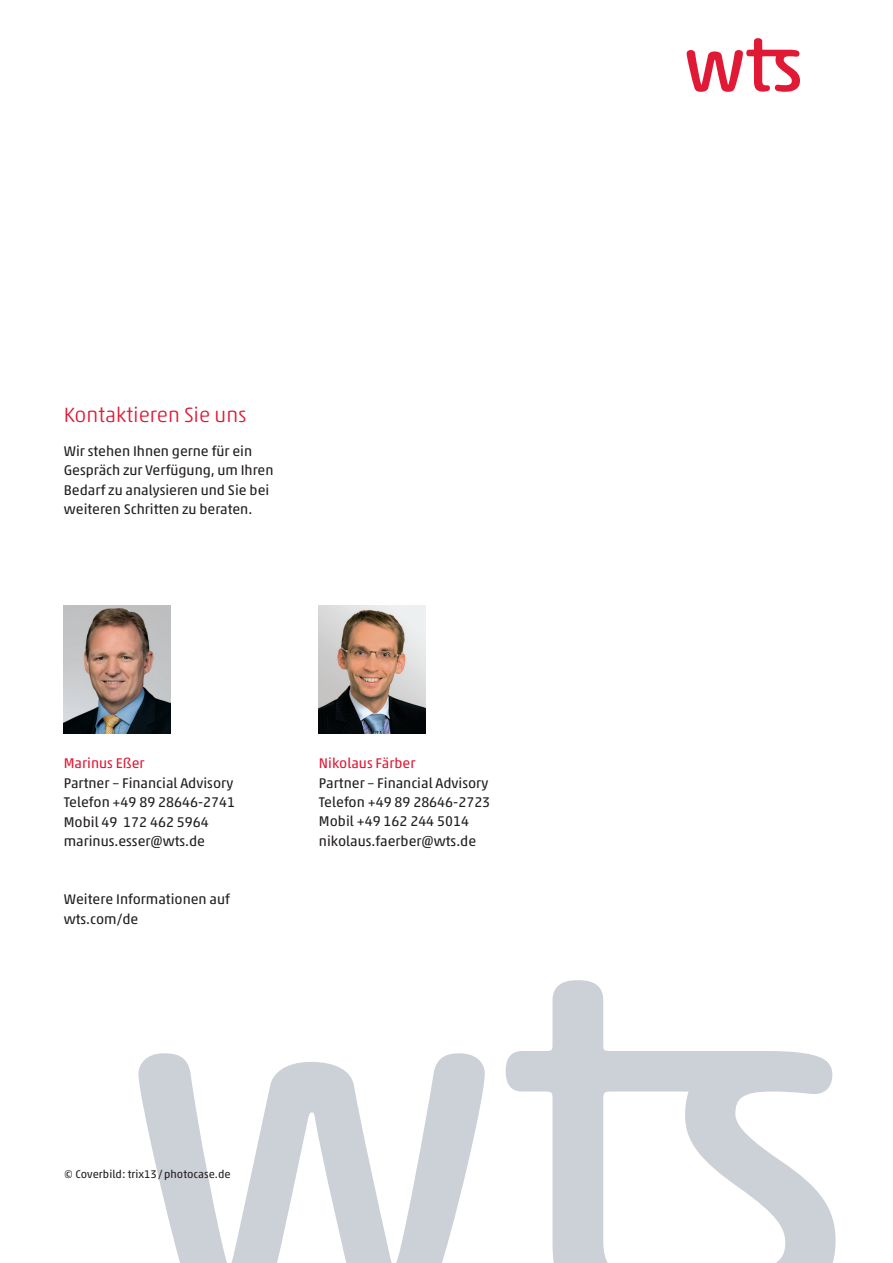
<style>
.page{position:relative;width:893px;height:1263px;background:#fff}
.page>*{position:absolute;margin:0;border:0;box-sizing:border-box;transform-origin:0 0}
.Seitenüberschrift{font:300 21px "Akko Rounded Pro";color:#e01935}
.Fließtext{font:14.25px/19.4px "Akko Pro";color:#231f20}
.Fließtext-2{font:14.25px "Akko Pro";color:#e01935}
.Fließtext-3{font:11.25px "Akko Pro";color:#231f20}
</style>
<div class="page">
<svg style="left:687px;top:38px;width:113px;height:54px"></svg>
<svg style="left:138px;top:1053px;width:347px;height:210px;fill:#ccd1d7"></svg>
<svg style="left:506px;top:980px;width:330px;height:283px"></svg>
<img style="left:319px;top:606px;width:106px;height:127px">
<img style="left:64px;top:606px;width:106px;height:127px">
<p class="Seitenüberschrift" style="left:64px;top:402px;width:184px">Kontaktieren Sie uns</p>
<p class="Fließtext" style="left:64px;top:441px;width:190px">Wir stehen Ihnen gerne für ein</p>
<p class="Fließtext" style="left:64px;top:461px;width:211px">Gespräch zur Verfügung, um Ihren</p>
<p class="Fließtext" style="left:64px;top:480px;width:207px">Bedarf zu analysieren und Sie bei</p>
<p class="Fließtext" style="left:64px;top:500px;width:190px">weiteren Schritten zu beraten.</p>
<p class="Fließtext-2" style="left:64px;top:754px;width:82px">Marinus Eßer</p>
<p class="Fließtext" style="left:64px;top:773px;width:171px">Partner – Financial Advisory</p>
<p class="Fließtext" style="left:64px;top:792px;width:173px">Telefon +49 89 28646-2741</p>
<p class="Fließtext" style="left:64px;top:812px;width:147px">Mobil 49 172 462 5964</p>
<p class="Fließtext" style="left:64px;top:831px;width:143px">marinus.esser@wts.de</p>
<p class="Fließtext" style="left:64px;top:890px;width:168px">Weitere Informationen auf wts.com/de</p>
<p class="Fließtext-2" style="left:319px;top:754px;width:98px">Nikolaus Färber</p>
<p class="Fließtext" style="left:319px;top:773px;width:171px">Partner – Financial Advisory</p>
<p class="Fließtext" style="left:319px;top:792px;width:173px">Telefon +49 89 28646-2723</p>
<p class="Fließtext" style="left:319px;top:812px;width:152px">Mobil +49 162 244 5014</p>
<p class="Fließtext" style="left:319px;top:831px;width:159px">nikolaus.faerber@wts.de</p>
<p class="Fließtext-3" style="left:64px;top:1167px;width:168px">© Coverbild: trix13/photocase.de</p>
</div>
